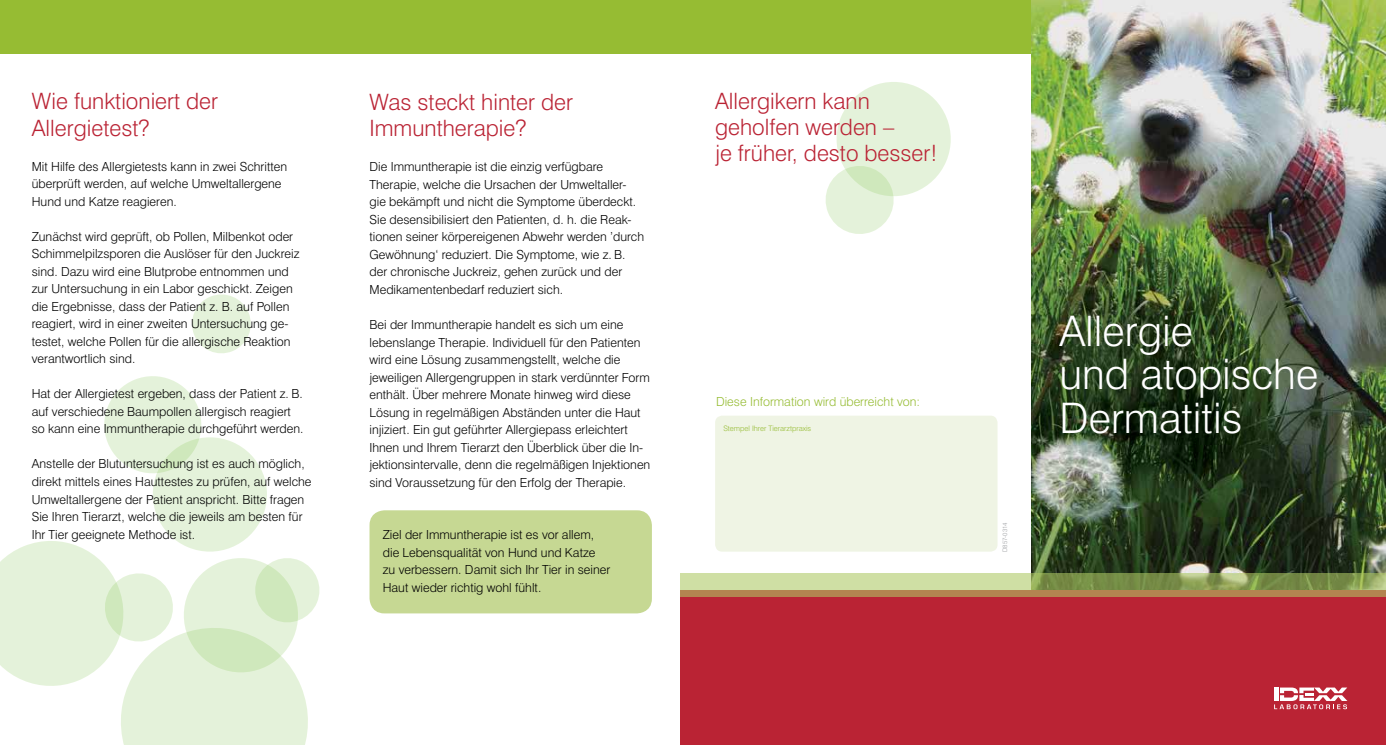
<style>
.page{position:relative;width:1386px;height:745px;background:#fff}
.page>*{position:absolute;margin:0;border:0;box-sizing:border-box;transform-origin:0 0}
.t1{font:300 42px/43.4px "Swiss 721 BT";color:#fff}
.t2{font:300 22.5px/26.2px "Swiss 721 BT";color:#ba2334}
.t3{font:300 12.5px/17.5px "Swiss 721 BT";color:#000}
.t4{font:300 12.5px "Swiss 721 BT";color:#96bc33}
.t5{font:300 7.5px "Swiss 721 BT";color:#96bc33}
.t6{font:300 6.25px "Swiss 721 BT";color:#9d9fa2}
</style>
<div class="page">
<div style="left:0;top:0;width:1060px;height:53px;background:#96bc33"></div>
<img style="left:1031px;top:0;width:354px;height:573px">
<div style="left:369px;top:510px;width:283px;height:103px;background:#c6d893;border-radius:15px"></div>
<div style="left:680px;top:590px;width:705px;height:154px;background:#ba2334"></div>
<svg style="left:680px;top:573px;width:705px;height:23px;background:#aaac6e"></svg>
<svg style="left:1274px;top:687px;width:73px;height:21px"></svg>
<div style="left:715px;top:415px;width:282px;height:136px;background:#eff4e4;border-radius:7px"></div>
<svg style="left:0;top:376px;width:320px;height:368px"></svg>
<svg style="left:192px;top:294px;width:59px;height:59px"></svg>
<svg style="left:825px;top:82px;width:126px;height:152px"></svg>
<h2 class="t2" style="left:32px;top:88px;width:188px">Wie funktioniert der<br>Allergietest?</h2>
<p class="t3" style="left:32px;top:157px;width:257px">Mit Hilfe des Allergietests kann in zwei Schritten überprüft werden, auf welche Umweltallergene<br>Hund und Katze reagieren.</p>
<p class="t3" style="left:32px;top:227px;width:269px">Zunächst wird geprüft, ob Pollen, Milbenkot oder Schimmelpilzsporen die Auslöser für den Juckreiz sind. Dazu wird eine Blutprobe entnommen und zur Untersuchung in ein Labor geschickt. Zeigen die Ergebnisse, dass der Patient z. B. auf Pollen reagiert, wird in einer zweiten Untersuchung ge&shy;testet, welche Pollen für die allergische Reaktion verantwortlich sind.</p>
<p class="t3" style="left:32px;top:385px;width:273px">Hat der Allergietest ergeben, dass der Patient z. B. auf verschiedene Baumpollen allergisch reagiert so kann eine Immuntherapie durchgeführt werden.</p>
<p class="t3" style="left:32px;top:455px;width:281px">Anstelle der Blutuntersuchung ist es auch möglich, direkt mittels eines Hauttestes zu prüfen, auf welche Umweltallergene der Patient anspricht. Bitte fragen Sie Ihren Tierarzt, welche die jeweils am besten für Ihr Tier geeignete Methode ist.</p>
<h2 class="t2" style="left:369px;top:89px;width:205px">Was steckt hinter der<br>Immuntherapie?</h2>
<p class="t3" style="left:369px;top:158px;width:276px">Die Immuntherapie ist die einzig verfügbare Therapie, welche die Ursachen der Umweltaller&shy;gie bekämpft und nicht die Symptome überdeckt.<br>Sie desensibilisiert den Patienten, d. h. die Reak&shy;tionen seiner körpereigenen Abwehr werden ’durch Gewöhnung‘ reduziert. Die Symptome, wie z. B. der chronische Juckreiz, gehen zurück und der Medikamentenbedarf reduziert sich.</p>
<p class="t3" style="left:369px;top:315px;width:282px">Bei der Immuntherapie handelt es sich um eine lebenslange Therapie. Individuell für den Patienten wird eine Lösung zusammengstellt, welche die jeweiligen Allergengruppen in stark verdünnter Form enthält. Über mehrere Monate hinweg wird diese Lösung in regelmäßigen Abständen unter die Haut injiziert. Ein gut geführter Allergiepass erleichtert Ihnen und Ihrem Tierarzt den Überblick über die In&shy;jektionsintervalle, denn die regelmäßigen Injektionen sind Voraussetzung für den Erfolg der Therapie.</p>
<p class="t3" style="left:383px;top:525px;width:229px">Ziel der Immuntherapie ist es vor allem, die Lebensqualität von Hund und Katze zu verbessern. Damit sich Ihr Tier in seiner Haut wieder richtig wohl fühlt.</p>
<h2 class="t2" style="left:715px;top:87px;width:224px">Allergikern kann geholfen werden –<br>je früher, desto besser!</h2>
<p class="t4" style="left:716px;top:393px;width:206px">Diese Information wird überreicht von:</p>
<p class="t5" style="left:723px;top:423px;width:89px">Stempel Ihrer Tierarztpraxis</p>
<p class="t6" style="left:1001px;top:552px;width:31px;rotate:-90deg">D857-0314</p>
<h1 class="t1" style="left:1059px;top:309px;width:260px">Allergie<br>und atopische<br>Dermatitis</h1>
</div>
